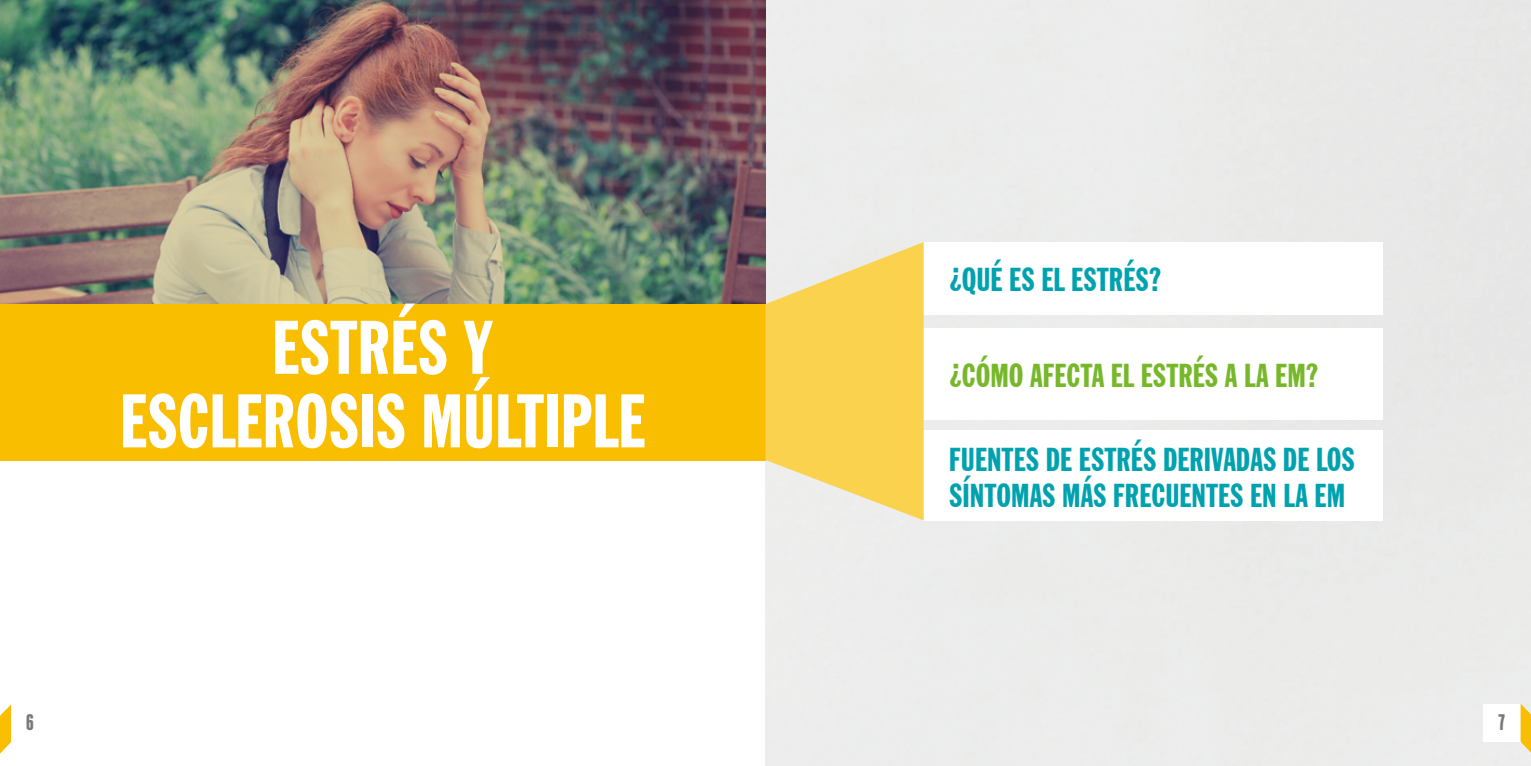
<style>
.page{position:relative;width:1531px;height:766px;background:#fff}
.page>*{position:absolute;margin:0;border:0;box-sizing:border-box;transform-origin:0 0}
.t1{font:extra-condensed 75px/73.5px "Franklin Gothic BT";color:#fff;text-align:center}
.t2{font:extra-condensed 33px/36px "Franklin Gothic BT";color:#00a2af}
.t3{font:extra-condensed 33px "Franklin Gothic BT";color:#76b82a}
.t4{font:700 22.5px "Franchise Free";color:#797978}
</style>
<div class="page">
<div style="left:765px;top:0;width:766px;height:765px;background:#ebebea"></div>
<svg style="left:0;top:704px;width:11px;height:50px"></svg>
<img style="left:0;top:0;width:765px;height:304px">
<div style="left:0;top:304px;width:765px;height:156px;background:#fabe00"></div>
<div style="left:924px;top:242px;width:459px;height:72px;background:#fff"></div>
<div style="left:924px;top:328px;width:459px;height:92px;background:#fff"></div>
<div style="left:924px;top:430px;width:459px;height:90px;background:#fff"></div>
<div style="left:1483px;top:703px;width:38px;height:38px;background:#fff"></div>
<svg style="left:1520px;top:703px;width:11px;height:62px"></svg>
<svg style="left:765px;top:242px;width:159px;height:278px;background:#f7d76f"></svg>
<h1 class="t1" style="left:120px;top:310px;width:527px">ESTRÉS Y<br>ESCLEROSIS MÚLTIPLE</h1>
<p class="t2" style="left:949px;top:261px;width:214px">¿QUÉ ES EL ESTRÉS?</p>
<p class="t3" style="left:949px;top:356px;width:371px">¿CÓMO AFECTA EL ESTRÉS A LA EM?</p>
<p class="t2" style="left:949px;top:441px;width:407px">FUENTES DE ESTRÉS DERIVADAS DE LOS<br>SÍNTOMAS MÁS FRECUENTES EN LA EM</p>
<p class="t4" style="left:26px;top:711px;width:10px">6</p>
<p class="t4" style="left:1498px;top:711px;width:9px">7</p>
</div>
